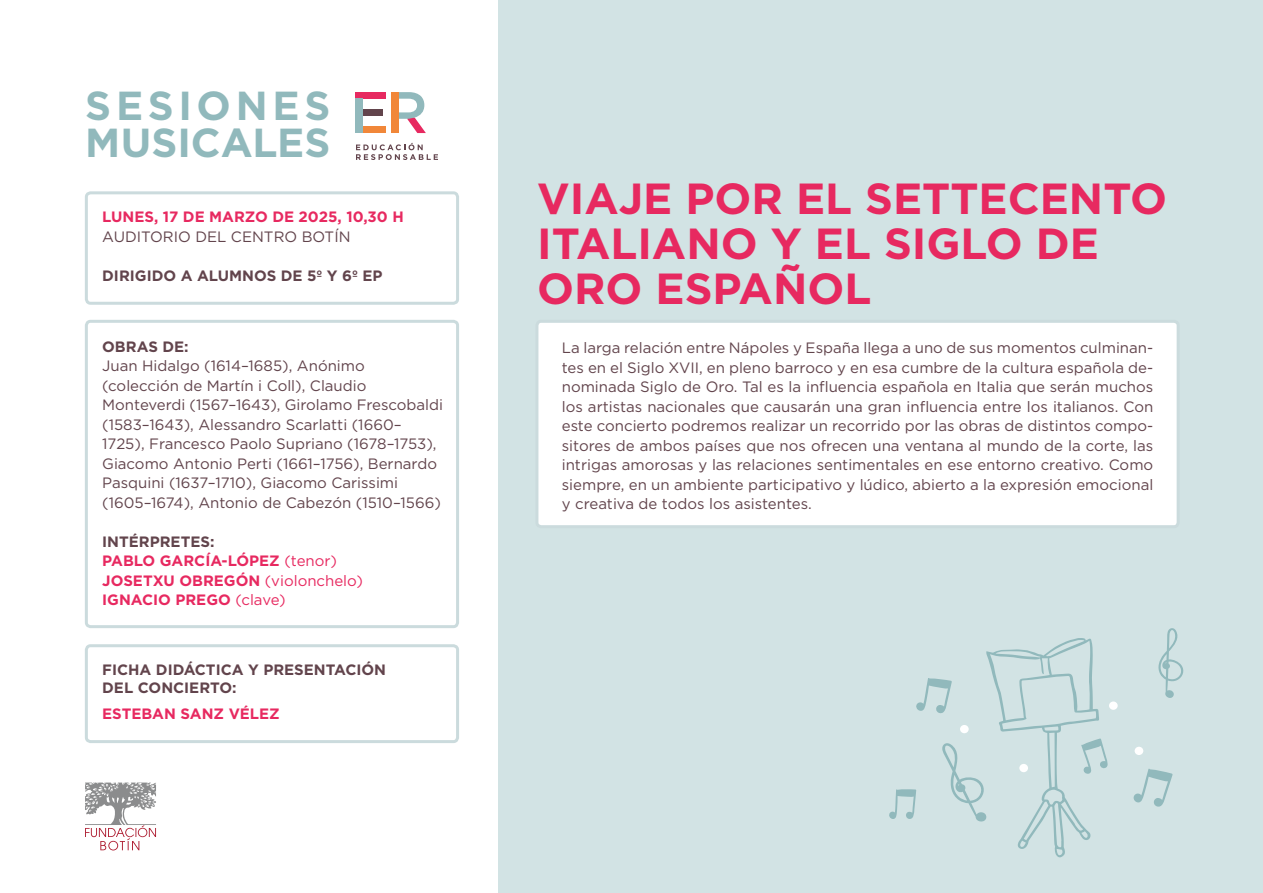
<style>
.page{position:relative;width:1263px;height:893px;background:#fff}
.page>*{position:absolute;margin:0;border:0;box-sizing:border-box;transform-origin:0 0}
.t1{font:700 43.5px/45px "Gotham";color:#e72960}
.t2{font:700 40.5px/37.5px "Gotham";letter-spacing:.01em;color:#91b9bc}
.t3{font:15px/19.5px "Gotham";color:#62444c}
.t4{font:700 15px/19.5px "Gotham";color:#e72960}
.t5{font:700 15px/18px "Gotham";color:#62444c}
.s1{color:#62444c}
.s2{font-weight:400}
</style>
<div class="page">
<div style="left:498px;top:0;width:765px;height:893px;background:#d2e3e4"></div>
<svg style="left:85px;top:782px;width:71px;height:68px"></svg>
<div style="left:85px;top:191px;width:374px;height:114px;border:3px solid #cbdbdd;border-radius:4px"></div>
<div style="left:85px;top:320px;width:374px;height:308px;border:3px solid #cbdbdd;border-radius:4px"></div>
<div style="left:85px;top:644px;width:374px;height:99px;border:3px solid #cbdbdd;border-radius:4px"></div>
<svg style="left:889px;top:628px;width:295px;height:229px"></svg>
<svg style="left:356px;top:143px;width:82px;height:17px"></svg>
<div style="left:361px;top:109px;width:22px;height:7px;background:#62444c"></div>
<div style="left:355px;top:92px;width:31px;height:7px;background:#e72960"></div>
<div style="left:356px;top:127px;width:30px;height:6px;background:#f18739"></div>
<div style="left:355px;top:99px;width:7px;height:34px;background:#91b9bc"></div>
<svg style="left:398px;top:92px;width:28px;height:41px"></svg>
<div style="left:391px;top:92px;width:7px;height:41px;background:#f18739"></div>
<div style="left:537px;top:321px;width:641px;height:206px;background:#fff;border-radius:4px"></div>
<div style="left:535px;top:320px;width:644px;height:208px;border:3px solid #cbdbdd;border-radius:4px"></div>
<h2 class="t2" style="left:85px;top:87px;width:247px">SESIONES<br>MUSICALES</h2>
<p class="t4" style="left:102px;top:207px;width:303px">LUNES, 17 DE MARZO DE 2025, 10,30 H</p>
<p class="t3" style="left:102px;top:226px;width:250px">AUDITORIO DEL CENTRO BOTÍN</p>
<p class="t5" style="left:102px;top:266px;width:282px">DIRIGIDO A ALUMNOS DE 5º Y 6º EP</p>
<p class="t5" style="left:102px;top:337px;width:88px">OBRAS DE:</p>
<p class="t3" style="left:102px;top:356px;width:342px">Juan Hidalgo (1614–1685), Anónimo (colección de Martín i Coll), Claudio Monteverdi (1567–1643), Girolamo Frescobaldi (1583–1643), Alessandro Scarlatti (1660– 1725), Francesco Paolo Supriano (1678–1753), Giacomo Antonio Perti (1661–1756), Bernardo Pasquini (1637–1710), Giacomo Carissimi (1605–1674), Antonio de Cabezón (1510–1566)</p>
<p class="t4" style="left:102px;top:532px;width:262px"><span class="s1">INTÉRPRETES:<br></span>PABLO GARCÍA-LÓPEZ <span class="s2">(tenor)<br></span>JOSETXU OBREGÓN <span class="s2">(violonchelo)<br></span>IGNACIO PREGO <span class="s2">(clave)</span></p>
<p class="t5" style="left:102px;top:660px;width:285px">FICHA DIDÁCTICA Y PRESENTACIÓN<br>DEL CONCIERTO:</p>
<p class="t4" style="left:102px;top:704px;width:179px">ESTEBAN SANZ VÉLEZ</p>
<h1 class="t1" style="left:537px;top:176px;width:631px">VIAJE POR EL SETTECENTO<br>ITALIANO Y EL SIGLO DE<br>ORO ESPAÑOL</h1>
<p class="t3" style="left:562px;top:338px;width:593px;text-align:justify">La larga relación entre Nápoles y España llega a uno de sus momentos culminan&shy;tes en el Siglo XVII, en pleno barroco y en esa cumbre de la cultura española de&shy;nominada Siglo de Oro. Tal es la influencia española en Italia que serán muchos los artistas nacionales que causarán una gran influencia entre los italianos. Con este concierto podremos realizar un recorrido por las obras de distintos compo&shy;sitores de ambos países que nos ofrecen una ventana al mundo de la corte, las intrigas amorosas y las relaciones sentimentales en ese entorno creativo. Como siempre, en un ambiente participativo y lúdico, abierto a la expresión emocional y creativa de todos los asistentes.</p>
</div>
